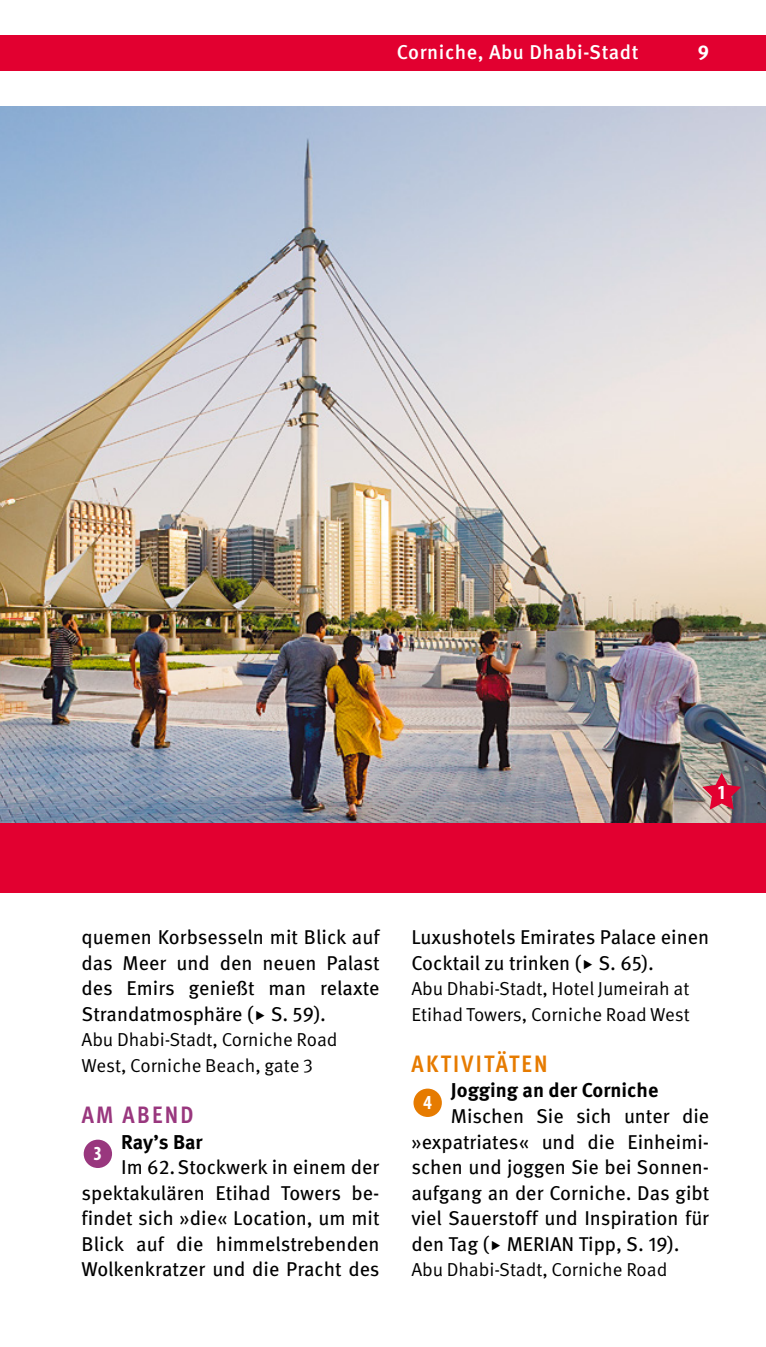
<style>
.page{position:relative;width:766px;height:1347px;background:#fff}
.page>*{position:absolute;margin:0;border:0;box-sizing:border-box;transform-origin:0 0}
.t1{font:700 condensed 23.75px "Meta Pro";letter-spacing:.1em;color:#e67b00}
.t2{font:700 condensed 23.75px "Meta Pro";letter-spacing:.1em;color:#99377e}
.t3{font:20px/25.5px "Meta Pro";color:#000;text-align:justify}
.t4{font:500 20px "Meta Pro";letter-spacing:.02em;color:#fff}
.t5{font:700 20px "Meta Pro";color:#000}
.t6{font:700 condensed 20px "Myriad Pro";color:#fff}
.t7{font:700 20px "Meta Pro";color:#fff}
.t8{font:18.75px/25.5px "Meta Pro Norm";letter-spacing:-.005em;color:#000}
</style>
<div class="page">
<div style="left:0;top:821px;width:765px;height:71px;background:#e20030"></div>
<div style="left:0;top:35px;width:765px;height:36px;background:#e20030"></div>
<img style="left:0;top:106px;width:765px;height:716px">
<div style="left:84px;top:1139px;width:28px;height:29px;background:#99377e;border-radius:50%"></div>
<div style="left:413px;top:1088px;width:28px;height:29px;background:#e67b00;border-radius:50%"></div>
<svg style="left:702px;top:772px;width:39px;height:37px"></svg>
<p class="t4" style="left:397px;top:37px;width:243px">Corniche, Abu Dhabi-Stadt</p>
<p class="t7" style="left:697px;top:37px;width:13px">9</p>
<p class="t4" style="left:458px;top:37px;width:181px">Abu Dhabi Corniche</p>
<p class="t6" style="left:718px;top:780px;width:8px">1</p>
<p class="t3" style="left:81px;top:923px;width:299px">quemen Korbsesseln mit Blick auf das Meer und den neuen Palast des Emirs genießt man relaxte Strandatmosphäre ( S. 59).</p>
<p class="t8" style="left:81px;top:1026px;width:257px">Abu Dhabi-Stadt, Corniche Road<br>West, Corniche Beach, gate 3</p>
<p class="t2" style="left:82px;top:1096px;width:113px">AM ABEND</p>
<p class="t6" style="left:94px;top:1141px;width:9px">3</p>
<p class="t5" style="left:121px;top:1125px;width:83px">Ray’s Bar</p>
<p class="t3" style="left:82px;top:1153px;width:299px;text-indent:40px">Im 62.Stockwerk in einem der spektakulären Etihad Towers be&shy;findet sich »die« Location, um mit Blick auf die himmelstrebenden Wolkenkratzer und die Pracht des</p>
<p class="t3" style="left:411px;top:923px;width:299px">Luxushotels Emirates Palace einen<br>Cocktail zu trinken ( S. 65).</p>
<p class="t8" style="left:411px;top:975px;width:280px">Abu Dhabi-Stadt, Hotel Jumeirah at<br>Etihad Towers, Corniche Road West</p>
<p class="t1" style="left:411px;top:1045px;width:138px">AKTIVITÄTEN</p>
<p class="t6" style="left:423px;top:1090px;width:10px">4</p>
<p class="t5" style="left:451px;top:1074px;width:209px">Jogging an der Corniche</p>
<p class="t3" style="left:411px;top:1102px;width:299px;text-indent:40px">Mischen Sie sich unter die »expatriates« und die Einheimi&shy;schen und joggen Sie bei Sonnen&shy;aufgang an der Corniche. Das gibt viel Sauerstoff und Inspiration für den Tag ( MERIAN Tipp, S. 19).</p>
<p class="t8" style="left:411px;top:1255px;width:257px">Abu Dhabi-Stadt, Corniche Road</p>
</div>
